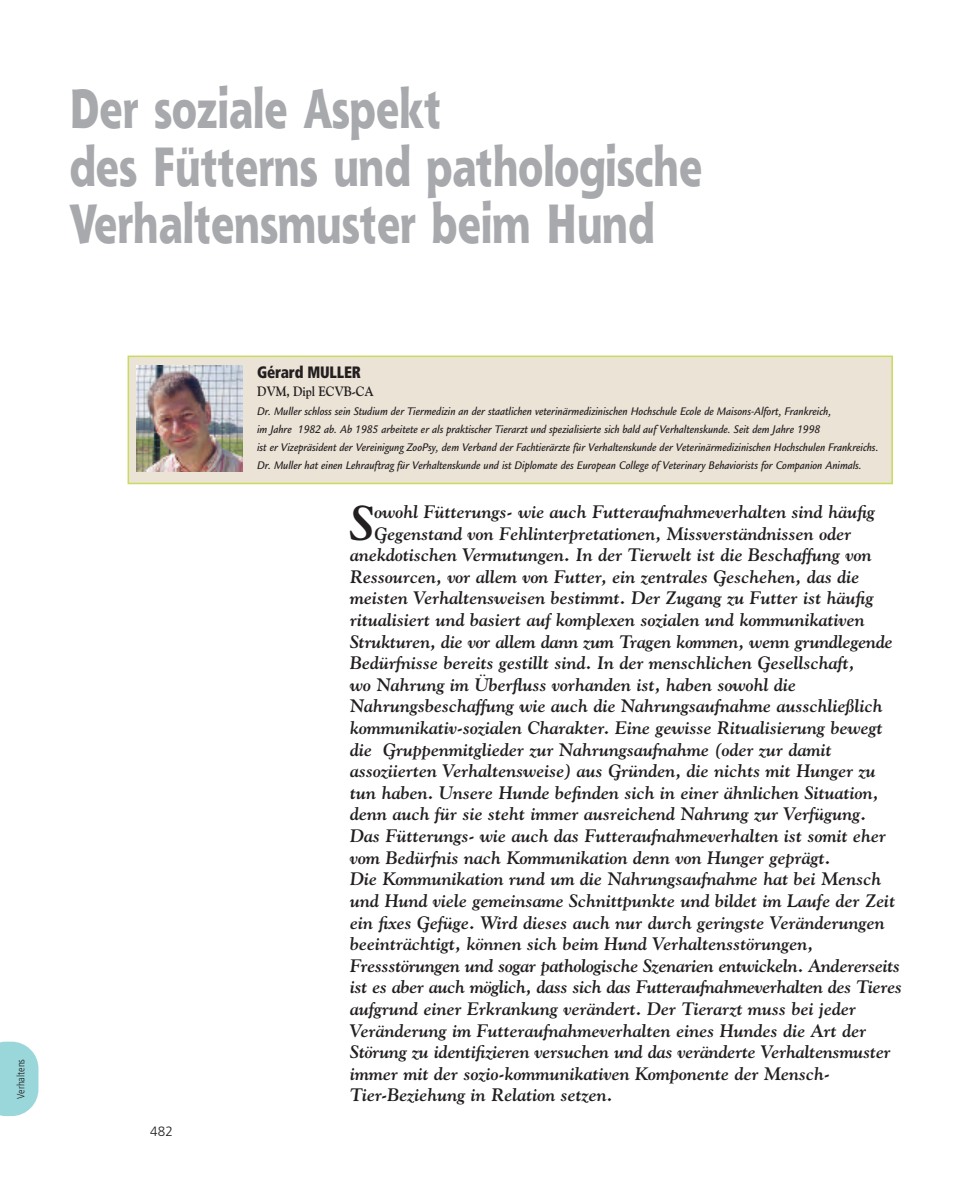
<style>
.page{position:relative;width:978px;height:1191px;background:#fff}
.page>*{position:absolute;margin:0;border:0;box-sizing:border-box;transform-origin:0 0}
.t1{font:800 54px/57.4px "Shannon";color:#a8a9ad;scale:.75 1}
.t2{font:italic 700 48.6px "Goudy";color:#231f20}
.t3{font:italic 700 18px "Goudy";color:#231f20}
.t4{font:900 condensed 16.5px "Frutiger";letter-spacing:-.01em;color:#231f20;scale:.9 1}
.t5{font:700 13.5px "Goudy";letter-spacing:-.01em;color:#231f20;scale:.9 1}
.t6{font:300 13.5px "Frutiger";color:#231f20}
.t7{font:italic 500 12px/18px "Legacy Sans";color:#231f20;scale:.91 1}
.t8{font:300 condensed 10.5px "Frutiger";color:#231f20}
</style>
<div class="page">
<div style="left:128px;top:356px;width:764px;height:127px;background:#ece3d7"></div>
<div style="left:128px;top:355px;width:765px;height:129px;border:2px solid #c8db5c"></div>
<img style="left:136px;top:365px;width:106px;height:107px">
<svg style="left:0;top:1041px;width:38px;height:75px;background:#a4dbdf"></svg>
<h1 class="t1" style="left:70px;top:86px;width:845px">Der soziale Aspekt<br>des Fütterns und pathologische<br>Verhaltensmuster beim Hund</h1>
<p class="t8" style="left:16px;top:1098px;width:42px;rotate:-90deg">Verhaltens</p>
<p class="t6" style="left:150px;top:1126px;width:24px">482</p>
<p class="t4" style="left:257px;top:366px;width:117px">Gérard MULLER</p>
<p class="t5" style="left:257px;top:383px;width:131px">DVM, Dipl ECVB-CA</p>
<p class="t7" style="left:257px;top:403px;width:684px">Dr. Muller schloss sein Studium der Tiermedizin an der staatlichen veterinärmedizinischen Hochschule Ecole de Maisons-Alfort, Frankreich,<br>im Jahre 1982 ab. Ab 1985 arbeitete er als praktischer Tierarzt und spezialisierte sich bald auf Verhaltenskunde. Seit dem Jahre 1998<br>ist er Vizepräsident der Vereinigung ZooPsy, dem Verband der Fachtierärzte für Verhaltenskunde der Veterinärmedizinischen Hochschulen Frankreichs.<br>Dr. Muller hat einen Lehrauftrag für Verhaltenskunde und ist Diplomate des European College of Veterinary Behaviorists for Companion Animals.</p>
<h2 class="t2" style="left:350px;top:494px;width:26px">S</h2>
<p class="t3" style="left:374px;top:501px;width:502px">owohl Fütterungs- wie auch Futteraufnahmeverhalten sind häufig</p>
<p class="t3" style="left:374px;top:523px;width:478px">Gegenstand von Fehlinterpretationen, Missverständnissen oder</p>
<p class="t3" style="left:350px;top:544px;width:523px">anekdotischen Vermutungen. In der Tierwelt ist die Beschaffung von</p>
<p class="t3" style="left:350px;top:566px;width:511px">Ressourcen, vor allem von Futter, ein zentrales Geschehen, das die</p>
<p class="t3" style="left:350px;top:587px;width:525px">meisten Verhaltensweisen bestimmt. Der Zugang zu Futter ist häufig</p>
<p class="t3" style="left:350px;top:609px;width:516px">ritualisiert und basiert auf komplexen sozialen und kommunikativen</p>
<p class="t3" style="left:350px;top:631px;width:544px">Strukturen, die vor allem dann zum Tragen kommen, wenn grundlegende</p>
<p class="t3" style="left:350px;top:652px;width:506px">Bedürfnisse bereits gestillt sind. In der menschlichen Gesellschaft,</p>
<p class="t3" style="left:350px;top:674px;width:448px">wo Nahrung im Überfluss vorhanden ist, haben sowohl die</p>
<p class="t3" style="left:350px;top:695px;width:534px">Nahrungsbeschaffung wie auch die Nahrungsaufnahme ausschließlich</p>
<p class="t3" style="left:350px;top:717px;width:534px">kommunikativ-sozialen Charakter. Eine gewisse Ritualisierung bewegt</p>
<p class="t3" style="left:350px;top:739px;width:483px">die Gruppenmitglieder zur Nahrungsaufnahme (oder zur damit</p>
<p class="t3" style="left:350px;top:760px;width:527px">assoziierten Verhaltensweise) aus Gründen, die nichts mit Hunger zu</p>
<p class="t3" style="left:350px;top:782px;width:530px">tun haben. Unsere Hunde befinden sich in einer ähnlichen Situation,</p>
<p class="t3" style="left:350px;top:803px;width:518px">denn auch für sie steht immer ausreichend Nahrung zur Verfügung.</p>
<p class="t3" style="left:350px;top:825px;width:538px">Das Fütterungs- wie auch das Futteraufnahmeverhalten ist somit eher</p>
<p class="t3" style="left:350px;top:847px;width:482px">vom Bedürfnis nach Kommunikation denn von Hunger geprägt.</p>
<p class="t3" style="left:350px;top:868px;width:533px">Die Kommunikation rund um die Nahrungsaufnahme hat bei Mensch</p>
<p class="t3" style="left:350px;top:890px;width:547px">und Hund viele gemeinsame Schnittpunkte und bildet im Laufe der Zeit</p>
<p class="t3" style="left:350px;top:911px;width:536px">ein fixes Gefüge. Wird dieses auch nur durch geringste Veränderungen</p>
<p class="t3" style="left:350px;top:933px;width:465px">beeinträchtigt, können sich beim Hund Verhaltensstörungen,</p>
<p class="t3" style="left:350px;top:955px;width:551px">Fressstörungen und sogar pathologische Szenarien entwickeln. Andererseits</p>
<p class="t3" style="left:350px;top:976px;width:553px">ist es aber auch möglich, dass sich das Futteraufnahmeverhalten des Tieres</p>
<p class="t3" style="left:350px;top:998px;width:507px">aufgrund einer Erkrankung verändert. Der Tierarzt muss bei jeder</p>
<p class="t3" style="left:350px;top:1019px;width:518px">Veränderung im Futteraufnahmeverhalten eines Hundes die Art der</p>
<p class="t3" style="left:350px;top:1041px;width:542px">Störung zu identifizieren versuchen und das veränderte Verhaltensmuster</p>
<p class="t3" style="left:350px;top:1063px;width:482px">immer mit der sozio-kommunikativen Komponente der Mensch-</p>
<p class="t3" style="left:350px;top:1084px;width:264px">Tier-Beziehung in Relation setzen.</p>
</div>
